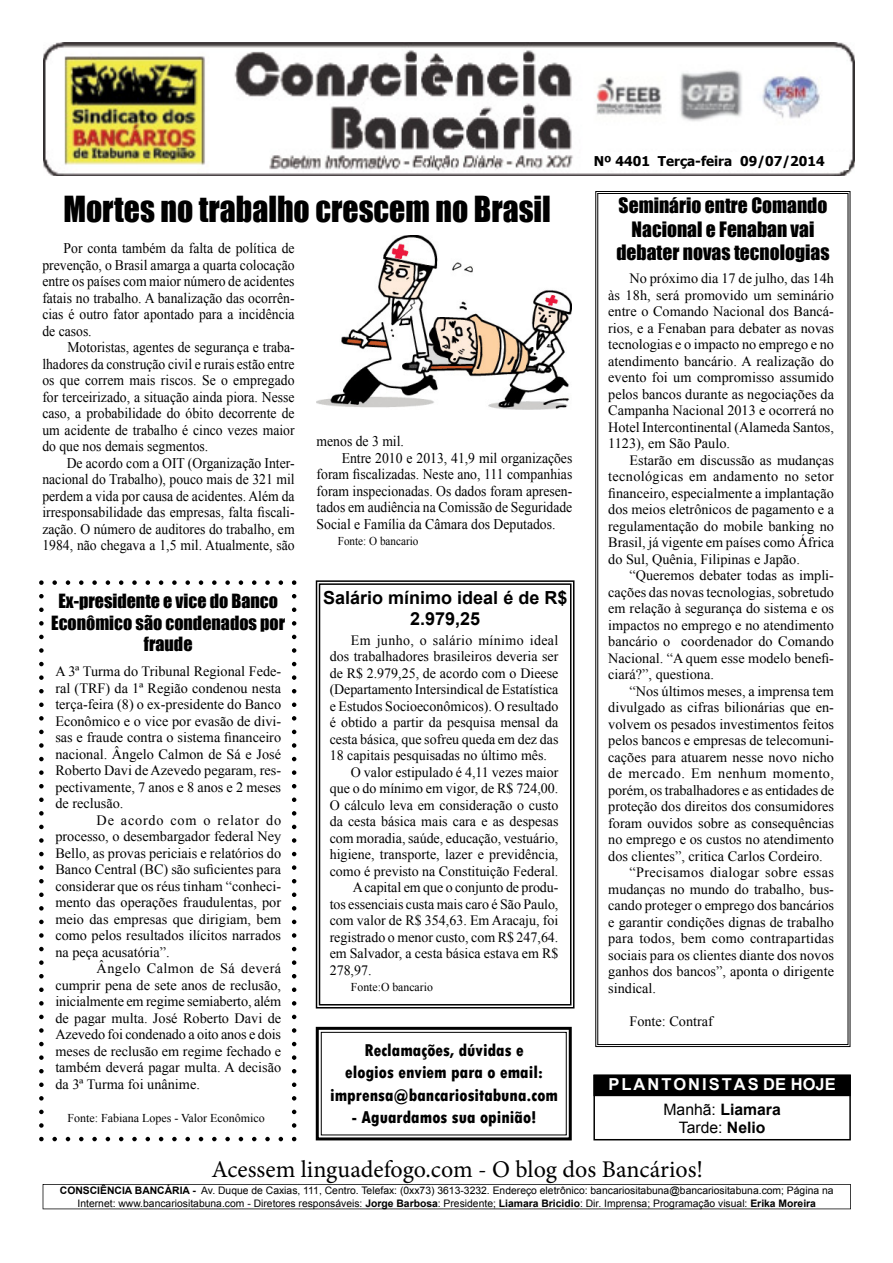
<style>
.page{position:relative;width:893px;height:1263px;background:#fff}
.page>*{position:absolute;margin:0;border:0;box-sizing:border-box;transform-origin:0 0}
.t1{font:33px "Impact";color:#000;scale:.96 1}
.t2{font:24px "Minion Pro";color:#000}
.t3{font:19.5px/23.4px "Impact";color:#000;text-align:center}
.t4{font:800 condensed 18px/22.5px "Tw Cen";color:#000;text-align:center}
.t5{font:18px/21.6px "Impact";color:#000;text-align:center}
.t6{font:700 18px/21.6px "Arial";color:#000;text-align:center}
.t7{font:700 16.5px "Arial";letter-spacing:.12em;color:#fff}
.t8{font:15.75px/18.9px "Arial";color:#000;text-align:center}
.t9{font:14.7px/16.5px "Times New Roman";color:#000;text-align:justify;scale:.93 1}
.t10{font:14.25px/16.5px "Times New Roman";color:#000;text-align:justify}
.t11{font:14.25px "Times New Roman";letter-spacing:.025em;color:#000}
.t12{font:14.25px "Times New Roman";letter-spacing:.035em;color:#000}
.t13{font:700 13.5px "Tahoma";color:#000}
.t14{font:12px "Times New Roman";color:#000}
.t15{font:12px "Times New Roman";color:#000;scale:.93 1}
.t16{font:10.35px/12.5px "Arial";color:#000;text-align:center}
.s1{font-weight:700}
</style>
<div class="page">
<svg style="left:316px;top:580px;width:258px;height:429px"></svg>
<svg style="left:319px;top:583px;width:252px;height:423px"></svg>
<svg style="left:595px;top:191px;width:255px;height:856px"></svg>
<svg style="left:597px;top:193px;width:251px;height:852px"></svg>
<svg style="left:43px;top:1184px;width:807px;height:25px"></svg>
<svg style="left:39px;top:580px;width:257px;height:561px"></svg>
<svg style="left:593px;top:1075px;width:257px;height:65px"></svg>
<svg style="left:316px;top:1027px;width:255px;height:113px"></svg>
<img style="left:43px;top:43px;width:811px;height:133px">
<svg style="left:588px;top:152px;width:260px;height:18px"></svg>
<img style="left:317px;top:236px;width:254px;height:173px">
<h1 class="t1" style="left:63px;top:196px;width:509px">Mortes no trabalho crescem no Brasil</h1>
<p class="t9" style="left:42px;top:241px;width:273px;text-indent:21px">Por conta também da falta de política de prevenção, o Brasil amarga a quarta colocação entre os países com maior número de acidentes fatais no trabalho. A banalização das ocorrên&shy;cias é outro fator apontado para a incidência de casos.</p>
<p class="t9" style="left:42px;top:340px;width:273px;text-indent:25px">Motoristas, agentes de segurança e traba&shy;lhadores da construção civil e rurais estão entre os que correm mais riscos. Se o empregado for terceirizado, a situação ainda piora. Nesse caso, a probabilidade do óbito decorrente de um acidente de trabalho é cinco vezes maior do que nos demais segmentos.</p>
<p class="t9" style="left:42px;top:456px;width:273px;text-indent:24px">De acordo com a OIT (Organização Inter&shy;nacional do Trabalho), pouco mais de 321 mil perdem a vida por causa de acidentes. Além da irresponsabilidade das empresas, falta fiscali&shy;zação. O número de auditores do trabalho, em 1984, não chegava a 1,5 mil. Atualmente, são</p>
<p class="t9" style="left:316px;top:434px;width:95px">menos de 3 mil.</p>
<p class="t9" style="left:342px;top:451px;width:249px">Entre 2010 e 2013, 41,9 mil organizações</p>
<p class="t9" style="left:316px;top:467px;width:276px">foram fiscalizadas. Neste ano, 111 companhias</p>
<p class="t9" style="left:316px;top:484px;width:276px">foram inspecionadas. Os dados foram apresen-</p>
<p class="t9" style="left:316px;top:500px;width:276px">tados em audiência na Comissão de Seguridade</p>
<p class="t9" style="left:316px;top:517px;width:258px">Social e Família da Câmara dos Deputados.</p>
<p class="t15" style="left:338px;top:536px;width:88px">Fonte: O bancario</p>
<p class="t5" style="left:51px;top:591px;width:235px">Ex-presidente e vice do Banco<br>Econômico são condenados por fraude</p>
<p class="t10" style="left:55px;top:664px;width:227px">A 3ª Turma do Tribunal Regional Fede&shy;ral (TRF) da 1ª Região condenou nesta terça-feira (8) o ex-presidente do Banco Econômico e o vice por evasão de divi&shy;sas e fraude contra o sistema financeiro nacional. Ângelo Calmon de Sá e José Roberto Davi de Azevedo pegaram, res&shy;pectivamente, 7 anos e 8 anos e 2 meses de reclusão.</p>
<p class="t10" style="left:55px;top:813px;width:227px;text-indent:41px">De acordo com o relator do processo, o desembargador federal Ney Bello, as provas periciais e relatórios do Banco Central (BC) são suficientes para considerar que os réus tinham “conheci&shy;mento das operações fraudulentas, por meio das empresas que dirigiam, bem como pelos resultados ilícitos narrados na peça acusatória”.</p>
<p class="t10" style="left:55px;top:961px;width:227px;text-indent:41px">Ângelo Calmon de Sá deverá cumprir pena de sete anos de reclusão, inicialmente em regime semiaberto, além de pagar multa. José Roberto Davi de Azevedo foi condenado a oito anos e dois meses de reclusão em regime fechado e também deverá pagar multa. A decisão da 3ª Turma foi unânime.</p>
<p class="t14" style="left:67px;top:1113px;width:199px">Fonte: Fabiana Lopes - Valor Econômico</p>
<p class="t6" style="left:323px;top:588px;width:246px">Salário mínimo ideal é de R$<br>2.979,25</p>
<p class="t11" style="left:351px;top:635px;width:209px">Em junho, o salário mínimo ideal</p>
<p class="t10" style="left:330px;top:649px;width:230px">dos trabalhadores brasileiros deveria ser</p>
<p class="t10" style="left:330px;top:666px;width:230px">de R$ 2.979,25, de acordo com o Dieese</p>
<p class="t10" style="left:330px;top:682px;width:230px">(Departamento Intersindical de Estatística</p>
<p class="t10" style="left:330px;top:699px;width:230px">e Estudos Socioeconômicos). O resultado</p>
<p class="t10" style="left:330px;top:715px;width:230px">é obtido a partir da pesquisa mensal da</p>
<p class="t10" style="left:330px;top:732px;width:230px">cesta básica, que sofreu queda em dez das</p>
<p class="t10" style="left:330px;top:748px;width:219px">18 capitais pesquisadas no último mês.</p>
<p class="t10" style="left:351px;top:765px;width:209px">O valor estipulado é 4,11 vezes maior</p>
<p class="t10" style="left:330px;top:781px;width:230px">que o do mínimo em vigor, de R$ 724,00.</p>
<p class="t10" style="left:330px;top:798px;width:230px">O cálculo leva em consideração o custo</p>
<p class="t10" style="left:330px;top:814px;width:230px">da cesta básica mais cara e as despesas</p>
<p class="t10" style="left:330px;top:831px;width:230px">com moradia, saúde, educação, vestuário,</p>
<p class="t10" style="left:330px;top:847px;width:230px">higiene, transporte, lazer e previdência,</p>
<p class="t10" style="left:330px;top:864px;width:230px">como é previsto na Constituição Federal.</p>
<p class="t10" style="left:353px;top:880px;width:207px">A capital em que o conjunto de produ-</p>
<p class="t10" style="left:330px;top:897px;width:230px">tos essenciais custa mais caro é São Paulo,</p>
<p class="t10" style="left:330px;top:913px;width:230px">com valor de R$ 354,63. Em Aracaju, foi</p>
<p class="t10" style="left:330px;top:930px;width:230px">registrado o menor custo, com R$ 247,64.</p>
<p class="t10" style="left:330px;top:946px;width:230px">em Salvador, a cesta básica estava em R$</p>
<p class="t10" style="left:330px;top:963px;width:43px">278,97.</p>
<p class="t14" style="left:351px;top:983px;width:83px">Fonte:O bancario</p>
<p class="t4" style="left:330px;top:1040px;width:229px">Reclamações, dúvidas e<br>elogios enviem para o email: imprensa@bancariositabuna.com</p>
<p class="t4" style="left:351px;top:1107px;width:187px">- Aguardamos sua opinião!</p>
<p class="t13" style="left:594px;top:156px;width:232px">Nº 4401 Terça-feira 09/07/2014</p>
<h3 class="t3" style="left:616px;top:195px;width:215px">Seminário entre Comando<br>Nacional e Fenaban vai debater novas tecnologias</h3>
<p class="t10" style="left:608px;top:271px;width:227px;text-indent:21px">No próximo dia 17 de julho, das 14h às 18h, será promovido um seminário entre o Comando Nacional dos Bancá&shy;rios, e a Fenaban para debater as novas tecnologias e o impacto no emprego e no atendimento bancário. A realização do evento foi um compromisso assumido pelos bancos durante as negociações da Campanha Nacional 2013 e ocorrerá no Hotel Intercontinental (Alameda Santos, 1123), em São Paulo.</p>
<p class="t10" style="left:608px;top:453px;width:227px;text-indent:21px">Estarão em discussão as mudanças tecnológicas em andamento no setor financeiro, especialmente a implantação dos meios eletrônicos de pagamento e a regulamentação do mobile banking no Brasil, já vigente em países como África do Sul, Quênia, Filipinas e Japão.</p>
<p class="t10" style="left:608px;top:568px;width:227px;text-indent:21px">“Queremos debater todas as impli&shy;cações das novas tecnologias, sobretudo em relação à segurança do sistema e os impactos no emprego e no atendimento bancário o coordenador do Comando Nacional. “A quem esse modelo benefi&shy;ciará?”, questiona.</p>
<p class="t10" style="left:629px;top:684px;width:206px">“Nos últimos meses, a imprensa tem</p>
<p class="t10" style="left:608px;top:700px;width:227px">divulgado as cifras bilionárias que en-</p>
<p class="t10" style="left:608px;top:717px;width:227px">volvem os pesados investimentos feitos</p>
<p class="t10" style="left:608px;top:733px;width:227px">pelos bancos e empresas de telecomuni-</p>
<p class="t10" style="left:608px;top:750px;width:227px">cações para atuarem nesse novo nicho</p>
<p class="t12" style="left:608px;top:768px;width:227px">de mercado. Em nenhum momento,</p>
<p class="t10" style="left:608px;top:783px;width:227px">porém, os trabalhadores e as entidades de</p>
<p class="t10" style="left:608px;top:799px;width:227px">proteção dos direitos dos consumidores</p>
<p class="t10" style="left:608px;top:816px;width:227px">foram ouvidos sobre as consequências</p>
<p class="t10" style="left:608px;top:832px;width:227px">no emprego e os custos no atendimento</p>
<p class="t10" style="left:608px;top:849px;width:216px">dos clientes”, critica Carlos Cordeiro.</p>
<p class="t11" style="left:629px;top:867px;width:206px">“Precisamos dialogar sobre essas</p>
<p class="t10" style="left:608px;top:882px;width:227px">mudanças no mundo do trabalho, bus-</p>
<p class="t10" style="left:608px;top:898px;width:227px">cando proteger o emprego dos bancários</p>
<p class="t10" style="left:608px;top:915px;width:227px">e garantir condições dignas de trabalho</p>
<p class="t10" style="left:608px;top:931px;width:227px">para todos, bem como contrapartidas</p>
<p class="t10" style="left:608px;top:948px;width:227px">sociais para os clientes diante dos novos</p>
<p class="t10" style="left:608px;top:964px;width:227px">ganhos dos bancos”, aponta o dirigente</p>
<p class="t10" style="left:608px;top:981px;width:49px">sindical.</p>
<p class="t10" style="left:629px;top:1014px;width:85px">Fonte: Contraf</p>
<p class="t7" style="left:608px;top:1077px;width:229px">PLANTONISTAS DE HOJE</p>
<p class="t8" style="left:663px;top:1101px;width:119px">Manhã: <span class="s1">Liamara<br></span>Tarde: <span class="s1">Nelio</span></p>
<h2 class="t2" style="left:211px;top:1159px;width:493px">Acessem linguadefogo.com - O blog dos Bancários!</h2>
<p class="t16" style="left:60px;top:1185px;width:775px"><span class="s1">CONSCIÊNCIA BANCÁRIA -</span> Av. Duque de Caxias, 111, Centro. Telefax: (0xx73) 3613-3232. Endereço eletrônico: bancariositabuna@bancariositabuna.com; Página na<br>Internet: www.bancariositabuna.com - Diretores responsáveis: <span class="s1">Jorge Barbosa</span>: Presidente; <span class="s1">Liamara Bricidio</span>: Dir. Imprensa; Programação visual: <span class="s1">Erika Moreira</span></p>
</div>
